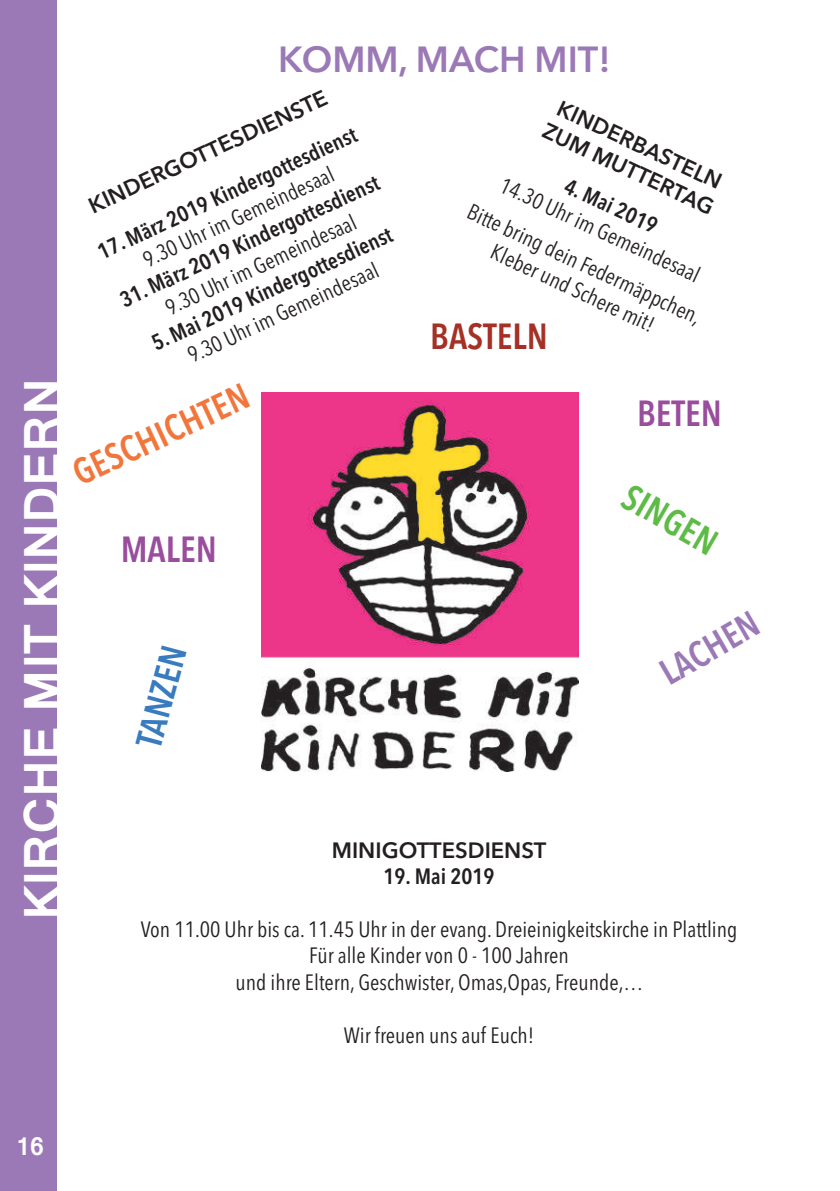
<style>
.page{position:relative;width:840px;height:1191px;background:#fff}
.page>*{position:absolute;margin:0;border:0;box-sizing:border-box;transform-origin:0 0}
.t1{font:700 48px "Kartika";color:#fff}
.t2{font:600 36px "Avenir Next LT Pro";color:#9b79b6}
.t3{font:600 condensed 36px "Avenir Next LT Pro";color:#f2763b}
.t4{font:600 condensed 36px "Avenir Next LT Pro";color:#9a4c9d}
.t5{font:600 condensed 36px "Avenir Next LT Pro";color:#a53025}
.t6{font:600 condensed 36px "Avenir Next LT Pro";color:#5dbb46}
.t7{font:600 condensed 36px "Avenir Next LT Pro";color:#397bbf}
.t8{font:600 condensed 36px "Avenir Next LT Pro";color:#9b79b6}
.t9{font:700 24px "Kartika";color:#fff}
.t10{font:condensed 22px/26.4px "Avenir Next LT Pro";color:#231f20;text-align:center}
.t11{font:600 condensed 22px "Avenir Next LT Pro";color:#231f20}
.t12{font:600 22px/26.4px "Avenir Next LT Pro";color:#231f20}
</style>
<div class="page">
<div style="left:0;top:0;width:57px;height:1191px;background:#9b79b6"></div>
<img style="left:261px;top:392px;width:317px;height:379px">
<h1 class="t1" style="left:12px;top:920px;width:544px;rotate:-90deg">KIRCHE MIT KINDERN</h1>
<h2 class="t2" style="left:278px;top:38px;width:334px">KOMM, MACH MIT!</h2>
<p class="t12" style="left:84px;top:194px;width:262px;rotate:-25deg">KINDERGOTTESDIENSTE</p>
<p class="t12" style="left:560px;top:93px;width:188px;rotate:25deg">KINDERBASTELN<br>ZUM MUTTERTAG</p>
<p class="t11" style="left:93px;top:240px;width:285px;rotate:-25deg">17. März 2019 Kindergottesdienst</p>
<p class="t10" style="left:138px;top:249px;width:209px;rotate:-25deg">9.30 Uhr im Gemeindesaal</p>
<p class="t11" style="left:115px;top:288px;width:285px;rotate:-25deg">31. März 2019 Kindergottesdienst</p>
<p class="t10" style="left:506px;top:171px;width:220px;rotate:25deg">14.30 Uhr im Gemeindesaal</p>
<p class="t11" style="left:571px;top:172px;width:101px;rotate:25deg">4. Mai 2019</p>
<p class="t10" style="left:474px;top:198px;width:256px;rotate:25deg">Bitte bring dein Federmäppchen,<br>Kleber und Schere mit!</p>
<p class="t10" style="left:161px;top:296px;width:209px;rotate:-25deg">9.30 Uhr im Gemeindesaal</p>
<p class="t11" style="left:147px;top:332px;width:264px;rotate:-25deg">5. Mai 2019 Kindergottesdienst</p>
<p class="t10" style="left:183px;top:344px;width:209px;rotate:-25deg">9.30 Uhr im Gemeindesaal</p>
<h2 class="t5" style="left:430px;top:315px;width:119px">BASTELN</h2>
<h2 class="t3" style="left:65px;top:454px;width:192px;rotate:-25deg">GESCHICHTEN</h2>
<h2 class="t4" style="left:121px;top:527px;width:98px">MALEN</h2>
<h2 class="t7" style="left:127px;top:741px;width:106px;rotate:-75deg">TANZEN</h2>
<h2 class="t4" style="left:636px;top:391px;width:86px">BETEN</h2>
<h2 class="t6" style="left:635px;top:474px;width:105px;rotate:30deg">SINGEN</h2>
<h2 class="t8" style="left:651px;top:656px;width:110px;rotate:-30deg">LACHEN</h2>
<p class="t12" style="left:331px;top:836px;width:216px">MINIGOTTESDIENST</p>
<p class="t11" style="left:383px;top:863px;width:112px">19. Mai 2019</p>
<p class="t10" style="left:141px;top:916px;width:598px">Von 11.00 Uhr bis ca. 11.45 Uhr in der evang. Dreieinigkeitskirche in Plattling<br>Für alle Kinder von 0 - 100 Jahren<br>und ihre Eltern, Geschwister, Omas,Opas, Freunde,…</p>
<p class="t10" style="left:343px;top:1021px;width:192px">Wir freuen uns auf Euch!</p>
<p class="t9" style="left:16px;top:1131px;width:29px">16</p>
</div>
